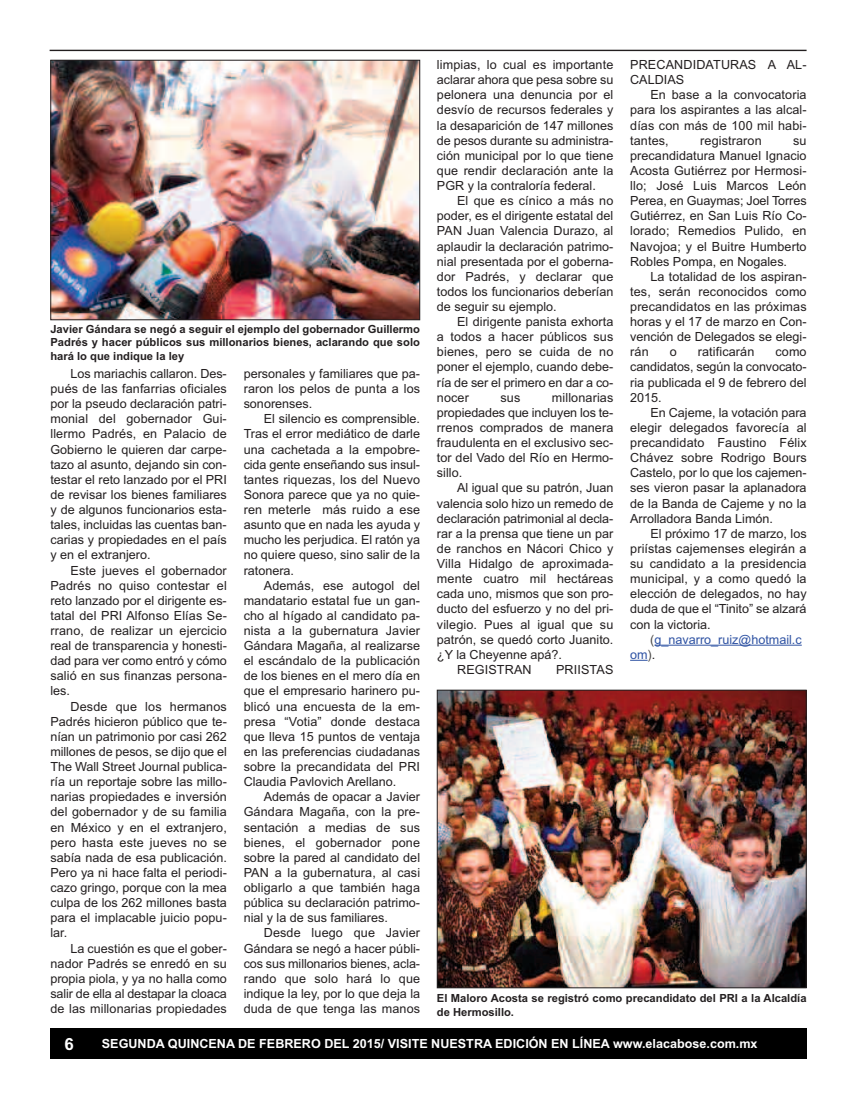
<style>
.page{position:relative;width:857px;height:1109px;background:#fff}
.page>*{position:absolute;margin:0;border:0;box-sizing:border-box;transform-origin:0 0}
.t1{font:700 16.8px "Arial";color:#fff}
.t2{font:12.6px/15.1px "Arial";color:#231f20;text-align:justify}
.t3{font:700 12.6px "Arial";color:#fff}
.t4{font:12.6px/15.1px "Arial";color:#2e52a3}
.t5{font:700 11.2px/13.4px "Arial";color:#231f20;text-align:justify}
.s1{color:#484746}
.s2{color:#231f20}
</style>
<div class="page">
<hr style="left:654px;top:645px;width:148px;height:1px;background:#2e52a3">
<svg style="left:630px;top:660px;width:18px;height:1px"></svg>
<div style="left:50px;top:1028px;width:756px;height:30px;background:#000"></div>
<hr style="left:50px;top:50px;width:756px;height:1px;background:#231f20">
<img style="left:52px;top:62px;width:366px;height:256px">
<div style="left:50px;top:60px;width:370px;height:260px;border:1px solid #231f20"></div>
<img style="left:439px;top:692px;width:365px;height:294px">
<div style="left:437px;top:690px;width:369px;height:298px;border:1px solid #231f20"></div>
<p class="t5" style="left:50px;top:322px;width:371px">Javier Gándara se negó a seguir el ejemplo del gobernador Guillermo Padrés y hacer públicos sus millonarios bienes, aclarando que solo hará lo que indique la ley</p>
<p class="t2" style="left:50px;top:366px;width:178px;text-indent:20px">Los mariachis callaron. Des&shy;pués de las fanfarrias oficiales por la pseudo declaración patri&shy;monial del gobernador Gui&shy;llermo Padrés, en Palacio de Gobierno le quieren dar carpe&shy;tazo al asunto, dejando sin con&shy;testar el reto lanzado por el PRI de revisar los bienes familiares y de algunos funcionarios esta&shy;tales, incluidas las cuentas ban&shy;carias y propiedades en el país y en el extranjero.</p>
<p class="t2" style="left:50px;top:563px;width:178px;text-indent:20px">Este jueves el gobernador Padrés no quiso contestar el reto lanzado por el dirigente es&shy;tatal del PRI Alfonso Elías Se&shy;rrano, de realizar un ejercicio real de transparencia y honesti&shy;dad para ver como entró y cómo salió en sus finanzas persona&shy;les.</p>
<p class="t2" style="left:50px;top:699px;width:178px;text-indent:20px">Desde que los hermanos Padrés hicieron público que te&shy;nían un patrimonio por casi 262 millones de pesos, se dijo que el The Wall Street Journal publica&shy;ría un reportaje sobre las millo&shy;narias propiedades e inversión del gobernador y de su familia en México y en el extranjero, pero hasta este jueves no se sabía nada de esa publicación.<br>Pero ya ni hace falta el periodi&shy;cazo gringo, porque con la mea culpa de los 262 millones basta para el implacable juicio popu&shy;lar.</p>
<p class="t2" style="left:50px;top:941px;width:178px;text-indent:20px">La cuestión es que el gober&shy;nador Padrés se enredó en su propia piola, y ya no halla como salir de ella al destapar la cloaca de las millonarias propiedades</p>
<p class="t2" style="left:244px;top:366px;width:178px">personales y familiares que pa&shy;raron los pelos de punta a los sonorenses.</p>
<p class="t2" style="left:244px;top:411px;width:178px;text-indent:20px">El silencio es comprensible.<br>Tras el error mediático de darle una cachetada a la empobre&shy;cida gente enseñando sus insul&shy;tantes riquezas, los del Nuevo Sonora parece que ya no quie&shy;ren meterle más ruido a ese asunto que en nada les ayuda y mucho les perjudica. El ratón ya no quiere queso, sino salir de la ratonera.</p>
<p class="t2" style="left:244px;top:578px;width:178px;text-indent:20px">Además, ese autogol del mandatario estatal fue un gan&shy;cho al hígado al candidato pa&shy;nista a la gubernatura Javier Gándara Magaña, al realizarse el escándalo de la publicación de los bienes en el mero día en que el empresario harinero pu&shy;blicó una encuesta de la em&shy;presa “Votia” donde destaca que lleva 15 puntos de ventaja en las preferencias ciudadanas sobre la precandidata del PRI Claudia Pavlovich Arellano.</p>
<p class="t2" style="left:244px;top:789px;width:178px;text-indent:20px">Además de opacar a Javier Gándara Magaña, con la pre&shy;sentación a medias de sus bienes, el gobernador pone sobre la pared al candidato del PAN a la gubernatura, al casi obligarlo a que también haga pública su declaración patrimo&shy;nial y la de sus familiares.</p>
<p class="t2" style="left:244px;top:925px;width:178px;text-indent:20px">Desde luego que Javier Gándara se negó a hacer públi&shy;cos sus millonarios bienes, acla&shy;rando que solo hará lo que indique la ley, por lo que deja la duda de que tenga las manos</p>
<p class="t2" style="left:437px;top:57px;width:178px">limpias, lo cual es importante aclarar ahora que pesa sobre su pelonera una denuncia por el desvío de recursos federales y la desaparición de 147 millones de pesos durante su administra&shy;ción municipal por lo que tiene que rendir declaración ante la PGR y la contraloría federal.</p>
<p class="t2" style="left:437px;top:193px;width:178px;text-indent:20px">El que es cínico a más no poder, es el dirigente estatal del PAN Juan Valencia Durazo, al aplaudir la declaración patrimo&shy;nial presentada por el goberna&shy;dor Padrés, y declarar que todos los funcionarios deberían de seguir su ejemplo.</p>
<p class="t2" style="left:437px;top:314px;width:178px;text-indent:20px">El dirigente panista exhorta a todos a hacer públicos sus bienes, pero se cuida de no poner el ejemplo, cuando debe&shy;ría de ser el primero en dar a co&shy;nocer</p>
<p class="t2" style="left:437px;top:390px;width:178px;text-indent:115px">millonarias propiedades que incluyen los te&shy;rrenos comprados de manera fraudulenta en el exclusivo sec&shy;tor del Vado del Río en Hermo&shy;sillo.</p>
<p class="t2" style="left:457px;top:480px;width:158px">Al igual que su patrón, Juan</p>
<p class="t2" style="left:437px;top:496px;width:178px">valencia solo hizo un remedo de</p>
<p class="t2" style="left:437px;top:511px;width:178px">declaración patrimonial al decla-</p>
<p class="t2" style="left:437px;top:526px;width:178px">rar a la prensa que tiene un par</p>
<p class="t2" style="left:437px;top:541px;width:178px">de ranchos en Nácori Chico y</p>
<p class="t2" style="left:437px;top:556px;width:178px">Villa Hidalgo de aproximada-</p>
<p class="t2" style="left:437px;top:571px;width:178px">mente cuatro mil hectáreas</p>
<p class="t2" style="left:437px;top:586px;width:178px">cada uno, mismos que son pro-</p>
<p class="t2" style="left:437px;top:601px;width:178px">ducto del esfuerzo y no del pri-</p>
<p class="t2" style="left:437px;top:617px;width:178px">vilegio. Pues al igual que su</p>
<p class="t2" style="left:437px;top:632px;width:178px">patrón, se quedó corto Juanito.</p>
<p class="t2" style="left:437px;top:647px;width:127px">¿Y la Cheyenne apá?.</p>
<p class="t2" style="left:457px;top:662px;width:76px">REGISTRAN</p>
<p class="t2" style="left:556px;top:662px;width:59px">PRIISTAS</p>
<p class="t2" style="left:500px;top:390px;width:21px">sus</p>
<p class="t2" style="left:630px;top:57px;width:178px">PRECANDIDATURAS A AL-<br>CALDIAS</p>
<p class="t2" style="left:630px;top:87px;width:178px;text-indent:20px">En base a la convocatoria para los aspirantes a las alcal&shy;días con más de 100 mil habi&shy;tantes,</p>
<p class="t2" style="left:700px;top:133px;width:63px">registraron</p>
<p class="t2" style="left:630px;top:133px;width:178px;text-indent:163px">su precandidatura Manuel Ignacio Acosta Gutiérrez por Hermosi&shy;llo; José Luis Marcos León Perea, en Guaymas; Joel Torres Gutiérrez, en San Luis Río Co&shy;lorado; Remedios Pulido, en Navojoa; y el Buitre Humberto Robles Pompa, en Nogales.</p>
<p class="t2" style="left:630px;top:269px;width:178px;text-indent:20px">La totalidad de los aspiran&shy;tes, serán reconocidos como precandidatos en las próximas horas y el 17 de marzo en Con&shy;vención de Delegados se elegi&shy;rán</p>
<p class="t2" style="left:670px;top:344px;width:9px">o</p>
<p class="t2" style="left:698px;top:344px;width:58px">ratificarán</p>
<p class="t2" style="left:630px;top:344px;width:178px;text-indent:145px">como candidatos, según la convocato&shy;ria publicada el 9 de febrero del 2015.</p>
<p class="t2" style="left:630px;top:405px;width:178px;text-indent:20px">En Cajeme, la votación para elegir delegados favorecía al precandidato Faustino Félix Chávez sobre Rodrigo Bours Castelo, por lo que los cajemen&shy;ses vieron pasar la aplanadora de la Banda de Cajeme y no la Arrolladora Banda Limón.</p>
<p class="t2" style="left:630px;top:526px;width:178px;text-indent:20px">El próximo 17 de marzo, los priístas cajemenses elegirán a su candidato a la presidencia municipal, y a como quedó la elección de delegados, no hay duda de que el “Tinito” se alzará con la victoria.</p>
<p class="t4" style="left:630px;top:632px;width:173px;text-indent:20px"><span class="s1">(</span>g_navarro_ruiz@hotmail.c om<span class="s1">)</span><span class="s2">.</span></p>
<p class="t5" style="left:437px;top:992px;width:371px">El Maloro Acosta se registró como precandidato del PRI a la Alcaldía de Hermosillo.</p>
<h1 class="t1" style="left:65px;top:1034px;width:11px">6</h1>
<p class="t3" style="left:102px;top:1037px;width:657px">SEGUNDA QUINCENA DE FEBRERO DEL 2015/ VISITE NUESTRA EDICIÓN EN LÍNEA www.elacabose.com.mx</p>
</div>
